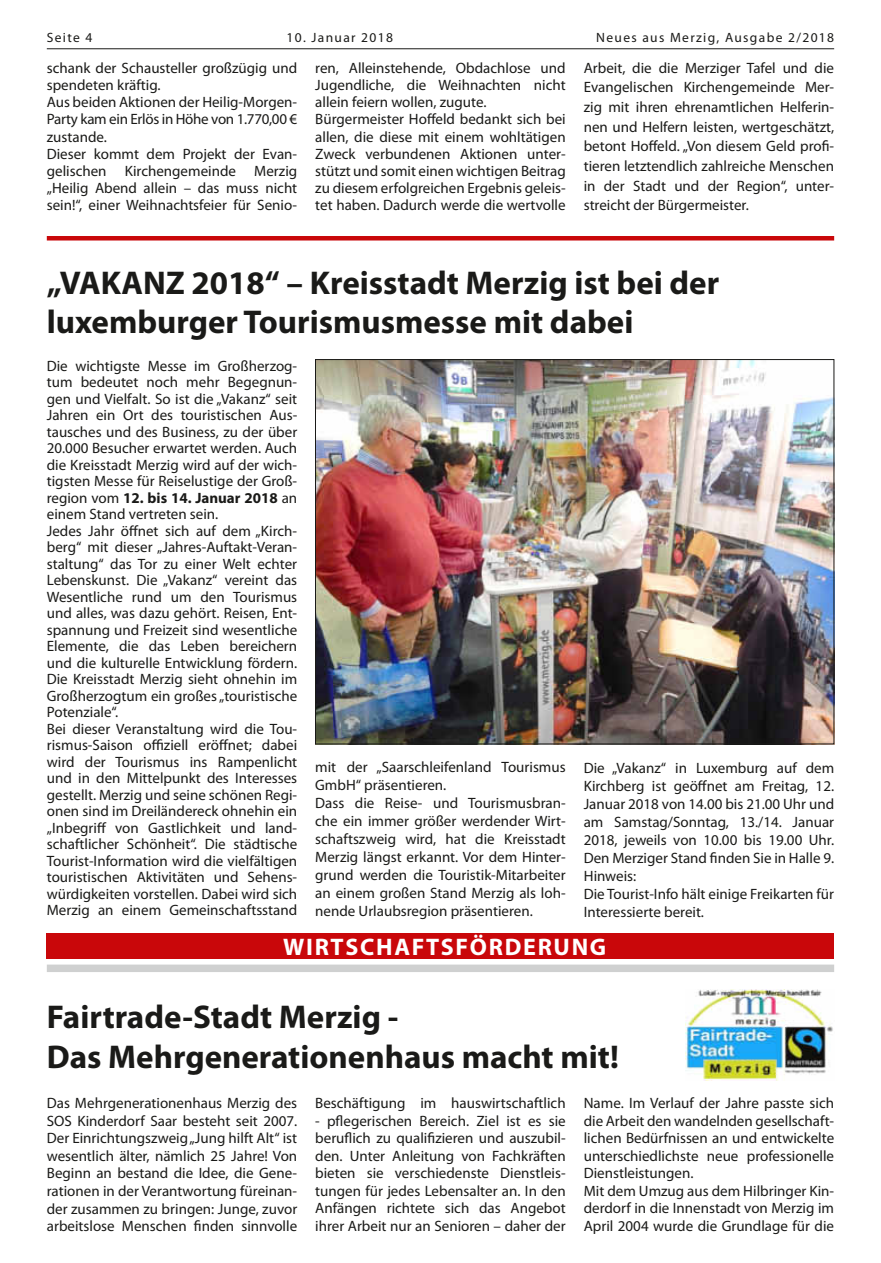
<style>
.page{position:relative;width:881px;height:1263px;background:#fff}
.page>*{position:absolute;margin:0;border:0;box-sizing:border-box;transform-origin:0 0}
.t1{font:33px/39.6px "Myriad Pro Bold 3";color:#1a1a18}
.t2{font:700 24px "Myriad Pro";letter-spacing:.07em;color:#fff}
.t3{font:15px/16.5px "Myriad Pro Regular 3";color:#1a1a18}
.t4{font:15px "Myriad Pro Bold 3";color:#1a1a18}
.t5{font:13.5px "Myriad Pro Regular 3";letter-spacing:.1em;color:#1a1a18}
.s1{font-family:"Myriad Pro Regular 3"}
</style>
<div class="page">
<hr style="left:47px;top:48px;width:786px;height:1px;background:#1a1a18">
<hr style="left:47px;top:236px;width:786px;height:4px;background:#c9070a">
<img style="left:317px;top:361px;width:514px;height:381px">
<div style="left:47px;top:933px;width:786px;height:26px;background:#c9070a"></div>
<div style="left:47px;top:964px;width:786px;height:8px;background:#cfd0d0"></div>
<img style="left:685px;top:990px;width:148px;height:90px">
<p class="t5" style="left:47px;top:29px;width:47px">Seite 4</p>
<p class="t5" style="left:286px;top:29px;width:108px">10. Januar 2018</p>
<p class="t5" style="left:596px;top:29px;width:239px">Neues aus Merzig, Ausgabe 2/2018</p>
<p class="t3" style="left:47px;top:59px;width:252px;line-height:17.2px">schank der Schausteller großzügig und spendeten kräftig.<br>Aus beiden Aktionen der Heilig-Morgen-Party kam ein Erlös in Höhe von 1.770,00 € zustande.<br>Dieser kommt dem Projekt der Evan&shy;gelischen Kirchengemeinde Merzig „Heilig Abend allein – das muss nicht sein!“, einer Weihnachtsfeier für Senio-</p>
<p class="t3" style="left:315px;top:59px;width:252px;line-height:17.2px">ren, Alleinstehende, Obdachlose und Jugendliche, die Weihnachten nicht allein feiern wollen, zugute.<br>Bürgermeister Hoffeld bedankt sich bei allen, die diese mit einem wohltätigen Zweck verbundenen Aktionen unter&shy;stützt und somit einen wichtigen Beitrag zu diesem erfolgreichen Ergebnis geleis&shy;tet haben. Dadurch werde die wertvolle</p>
<p class="t3" style="left:583px;top:58px;width:252px;line-height:19.6px;text-align:justify">Arbeit, die die Merziger Tafel und die Evangelischen Kirchengemeinde Mer&shy;zig mit ihren ehrenamtlichen Helferin&shy;nen und Helfern leisten, wertgeschätzt, betont Hoffeld. „Von diesem Geld profi&shy;tieren letztendlich zahlreiche Menschen in der Stadt und der Region“, unter&shy;streicht der Bürgermeister.</p>
<h1 class="t1" style="left:47px;top:262px;width:673px">„VAKANZ 2018“ – Kreisstadt Merzig ist bei der luxemburger Tourismusmesse mit dabei</h1>
<p class="t3" style="left:47px;top:357px;width:252px;text-align:justify">Die wichtigste Messe im Großherzog&shy;tum bedeutet noch mehr Begegnun&shy;gen und Vielfalt. So ist die „Vakanz“ seit Jahren ein Ort des touristischen Aus&shy;tausches und des Business, zu der über 20.000 Besucher erwartet werden. Auch die Kreisstadt Merzig wird auf der wich&shy;tigsten Messe für Reiselustige der Groß-</p>
<p class="t4" style="left:47px;top:488px;width:252px"><span class="s1">region vom</span> 12. bis 14. Januar 2018 <span class="s1">an</span></p>
<p class="t3" style="left:47px;top:506px;width:252px">einem Stand vertreten sein.<br>Jedes Jahr öffnet sich auf dem „Kirch&shy;berg“ mit dieser „Jahres-Auftakt-Veran&shy;staltung“ das Tor zu einer Welt echter Lebenskunst. Die „Vakanz“ vereint das Wesentliche rund um den Tourismus und alles, was dazu gehört. Reisen, Ent&shy;spannung und Freizeit sind wesentliche Elemente, die das Leben bereichern und die kulturelle Entwicklung fördern.<br>Die Kreisstadt Merzig sieht ohnehin im Großherzogtum ein großes „touristische Potenziale“.<br>Bei dieser Veranstaltung wird die Tou&shy;rismus-Saison offiziell eröffnet; dabei wird der Tourismus ins Rampenlicht und in den Mittelpunkt des Interesses gestellt. Merzig und seine schönen Regi&shy;onen sind im Dreiländereck ohnehin ein „Inbegriff von Gastlichkeit und land&shy;schaftlicher Schönheit“. Die städtische Tourist-Information wird die vielfältigen touristischen Aktivitäten und Sehens&shy;würdigkeiten vorstellen. Dabei wird sich Merzig an einem Gemeinschaftsstand</p>
<p class="t3" style="left:315px;top:758px;width:252px;line-height:18px">mit der „Saarschleifenland Tourismus GmbH“ präsentieren.<br>Dass die Reise- und Tourismusbran&shy;che ein immer größer werdender Wirt&shy;schaftszweig wird, hat die Kreisstadt Merzig längst erkannt. Vor dem Hinter&shy;grund werden die Touristik-Mitarbeiter an einem großen Stand Merzig als loh&shy;nende Urlaubsregion präsentieren.</p>
<p class="t3" style="left:583px;top:758px;width:252px;line-height:18px">Die „Vakanz“ in Luxemburg auf dem Kirchberg ist geöffnet am Freitag, 12.<br>Januar 2018 von 14.00 bis 21.00 Uhr und am Samstag/Sonntag, 13./14. Januar 2018, jeweils von 10.00 bis 19.00 Uhr.<br>Den Merziger Stand finden Sie in Halle 9.<br>Hinweis:<br>Die Tourist-Info hält einige Freikarten für Interessierte bereit.</p>
<h2 class="t2" style="left:283px;top:931px;width:324px">WIRTSCHAFTSFÖRDERUNG</h2>
<h1 class="t1" style="left:47px;top:996px;width:573px">Fairtrade-Stadt Merzig -<br>Das Mehrgenerationenhaus macht mit!</h1>
<p class="t3" style="left:47px;top:1094px;width:252px;line-height:17.5px;text-align:justify">Das Mehrgenerationenhaus Merzig des SOS Kinderdorf Saar besteht seit 2007.<br>Der Einrichtungszweig „Jung hilft Alt“ ist wesentlich älter, nämlich 25 Jahre! Von Beginn an bestand die Idee, die Gene&shy;rationen in der Verantwortung füreinan&shy;der zusammen zu bringen: Junge, zuvor arbeitslose Menschen finden sinnvolle</p>
<p class="t3" style="left:315px;top:1095px;width:252px">Beschäftigung im hauswirtschaftlich</p>
<p class="t3" style="left:583px;top:1094px;width:252px;line-height:17.5px">Name. Im Verlauf der Jahre passte sich die Arbeit den wandelnden gesellschaft&shy;lichen Bedürfnissen an und entwickelte unterschiedlichste neue professionelle Dienstleistungen.<br>Mit dem Umzug aus dem Hilbringer Kin&shy;derdorf in die Innenstadt von Merzig im April 2004 wurde die Grundlage für die</p>
<p class="t3" style="left:315px;top:1112px;width:252px;line-height:17.5px;text-align:justify">- pflegerischen Bereich. Ziel ist es sie beruflich zu qualifizieren und auszubil&shy;den. Unter Anleitung von Fachkräften bieten sie verschiedenste Dienstleis&shy;tungen für jedes Lebensalter an. In den Anfängen richtete sich das Angebot ihrer Arbeit nur an Senioren – daher der</p>
</div>
